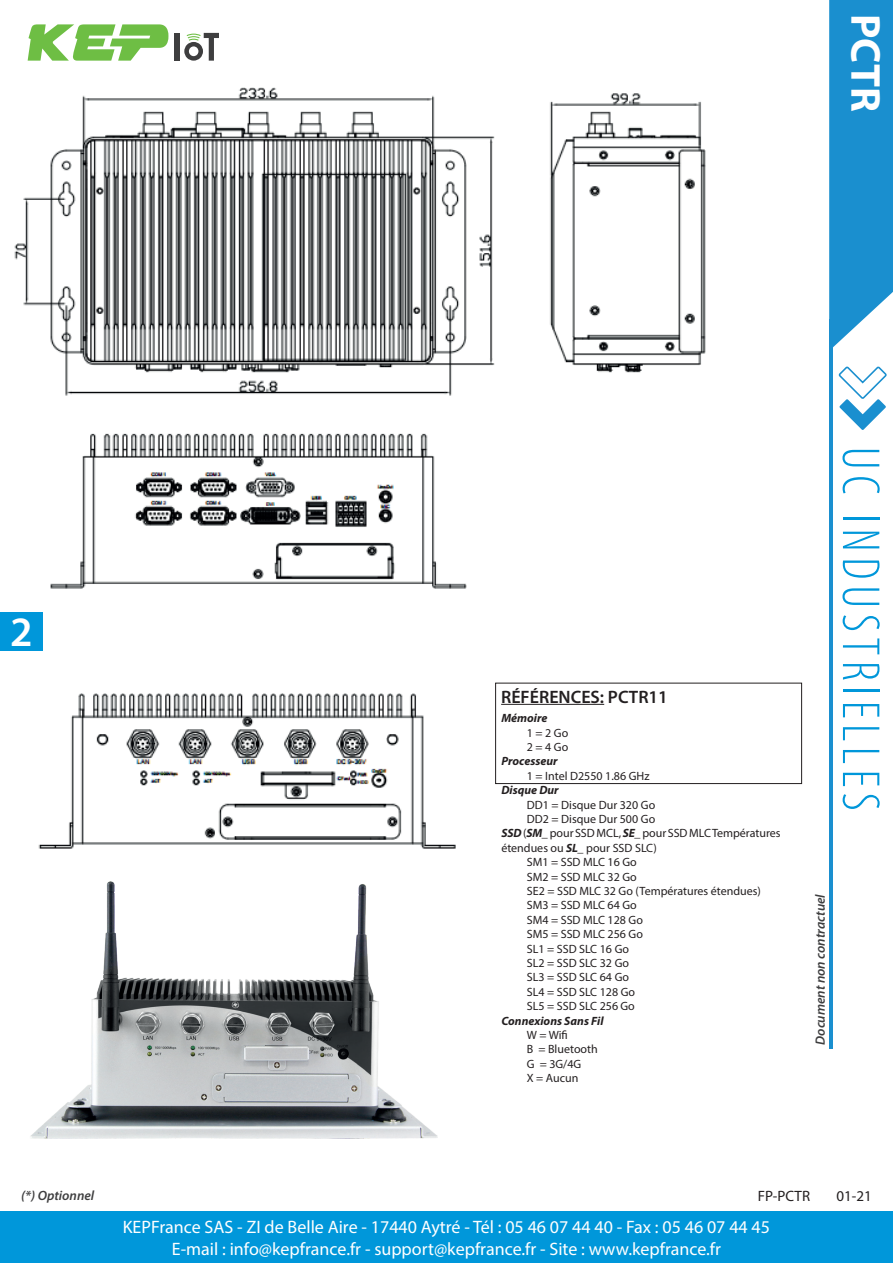
<style>
.page{position:relative;width:893px;height:1263px;background:#fff}
.page>*{position:absolute;margin:0;border:0;box-sizing:border-box;transform-origin:0 0}
.t1{font:300 condensed 54px "Myriad Pro";letter-spacing:.1em;color:#0097da}
.t2{font:700 42px "Myriad Pro";color:#fff}
.t3{font:600 42px "Myriad Pro";color:#fff}
.t4{font:18px/21.6px "Myriad Pro";color:#fff;text-align:center}
.t5{font:600 18px "Myriad Pro";color:#231f20}
.t6{font:15px "Myriad Pro";color:#231f20}
.t7{font:italic 600 13.5px "Myriad Pro";color:#3e3e3f}
.t8{font:12px/14.4px "Myriad Pro";color:#231f20}
.t9{font:italic 700 12px "Myriad Pro";color:#231f20}
.s1{font-weight:700;font-style:italic}
</style>
<div class="page">
<div style="left:0;top:612px;width:43px;height:39px;background:#0097da"></div>
<div style="left:0;top:1212px;width:893px;height:51px;background:#0097da"></div>
<svg style="left:829px;top:0;width:64px;height:348px;background:#2c98d2"></svg>
<hr style="left:829px;top:319px;width:4px;height:729px;background:#1a8fcf">
<svg style="left:838px;top:366px;width:49px;height:64px"></svg>
<hr style="left:501px;top:704px;width:103px;height:1px;background:#231f20">
<img style="left:14px;top:87px;width:692px;height:502px">
<img style="left:38px;top:693px;width:418px;height:156px">
<img style="left:30px;top:881px;width:407px;height:258px">
<div style="left:175px;top:33px;width:5px;height:28px;background:#3e3e3f"></div>
<svg style="left:184px;top:33px;width:35px;height:28px"></svg>
<svg style="left:28px;top:24px;width:140px;height:37px"></svg>
<div style="left:495px;top:683px;width:307px;height:101px;border:1px solid #231f20"></div>
<h2 class="t2" style="left:893px;top:14px;width:99px;rotate:90deg">PCTR</h2>
<h2 class="t3" style="left:10px;top:605px;width:24px">2</h2>
<h3 class="t5" style="left:501px;top:685px;width:168px">RÉFÉRENCES: PCTR11</h3>
<p class="t9" style="left:501px;top:710px;width:48px">Mémoire</p>
<p class="t8" style="left:527px;top:725px;width:43px">1 = 2 Go<br>2 = 4 Go</p>
<p class="t9" style="left:501px;top:753px;width:58px">Processeur</p>
<p class="t8" style="left:527px;top:768px;width:124px">1 = Intel D2550 1.86 GHz</p>
<p class="t9" style="left:501px;top:782px;width:59px">Disque Dur</p>
<p class="t8" style="left:527px;top:797px;width:130px">DD1 = Disque Dur 320 Go</p>
<p class="t8" style="left:527px;top:811px;width:130px">DD2 = Disque Dur 500 Go</p>
<p class="t8" style="left:501px;top:826px;width:281px"><span class="s1">SSD</span> (<span class="s1">SM_</span> pourSSD MCL, <span class="s1">SE_</span> pour SSD MLC Températures</p>
<p class="t8" style="left:501px;top:840px;width:157px">étendues ou <span class="s1">SL_</span> pour SSD SLC)</p>
<p class="t8" style="left:527px;top:855px;width:111px">SM1 = SSD MLC 16 Go</p>
<p class="t8" style="left:527px;top:869px;width:111px">SM2 = SSD MLC 32 Go</p>
<p class="t8" style="left:527px;top:883px;width:236px">SE2 = SSD MLC 32 Go (Températures étendues)</p>
<p class="t8" style="left:527px;top:898px;width:111px">SM3 = SSD MLC 64 Go</p>
<p class="t8" style="left:527px;top:912px;width:118px">SM4 = SSD MLC 128 Go</p>
<p class="t8" style="left:527px;top:927px;width:118px">SM5 = SSD MLC 256 Go</p>
<p class="t8" style="left:527px;top:941px;width:104px">SL1 = SSD SLC 16 Go</p>
<p class="t8" style="left:527px;top:955px;width:104px">SL2 = SSD SLC 32 Go</p>
<p class="t8" style="left:527px;top:970px;width:104px">SL3 = SSD SLC 64 Go</p>
<p class="t8" style="left:527px;top:984px;width:110px">SL4 = SSD SLC 128 Go</p>
<p class="t8" style="left:527px;top:999px;width:110px">SL5 = SSD SLC 256 Go</p>
<p class="t9" style="left:501px;top:1013px;width:104px">Connexions Sans Fil</p>
<p class="t8" style="left:527px;top:1027px;width:72px">W = Wifi<br>B = Bluetooth<br>G = 3G/4G<br>X = Aucun</p>
<h1 class="t1" style="left:893px;top:446px;width:366px;rotate:90deg">UC INDUSTRIELLES</h1>
<p class="t7" style="left:812px;top:1045px;width:152px;rotate:-90deg">Document non contractuel</p>
<p class="t7" style="left:21px;top:1187px;width:75px">(*) Optionnel</p>
<p class="t6" style="left:758px;top:1187px;width:54px">FP-PCTR</p>
<h3 class="t4" style="left:123px;top:1216px;width:649px">KEPFrance SAS - ZI de Belle Aire - 17440 Aytré - Tél : 05 46 07 44 40 - Fax : 05 46 07 44 45<br>E-mail : info@kepfrance.fr - support@kepfrance.fr - Site : www.kepfrance.fr</h3>
<p class="t6" style="left:836px;top:1186px;width:37px">01-21</p>
</div>
